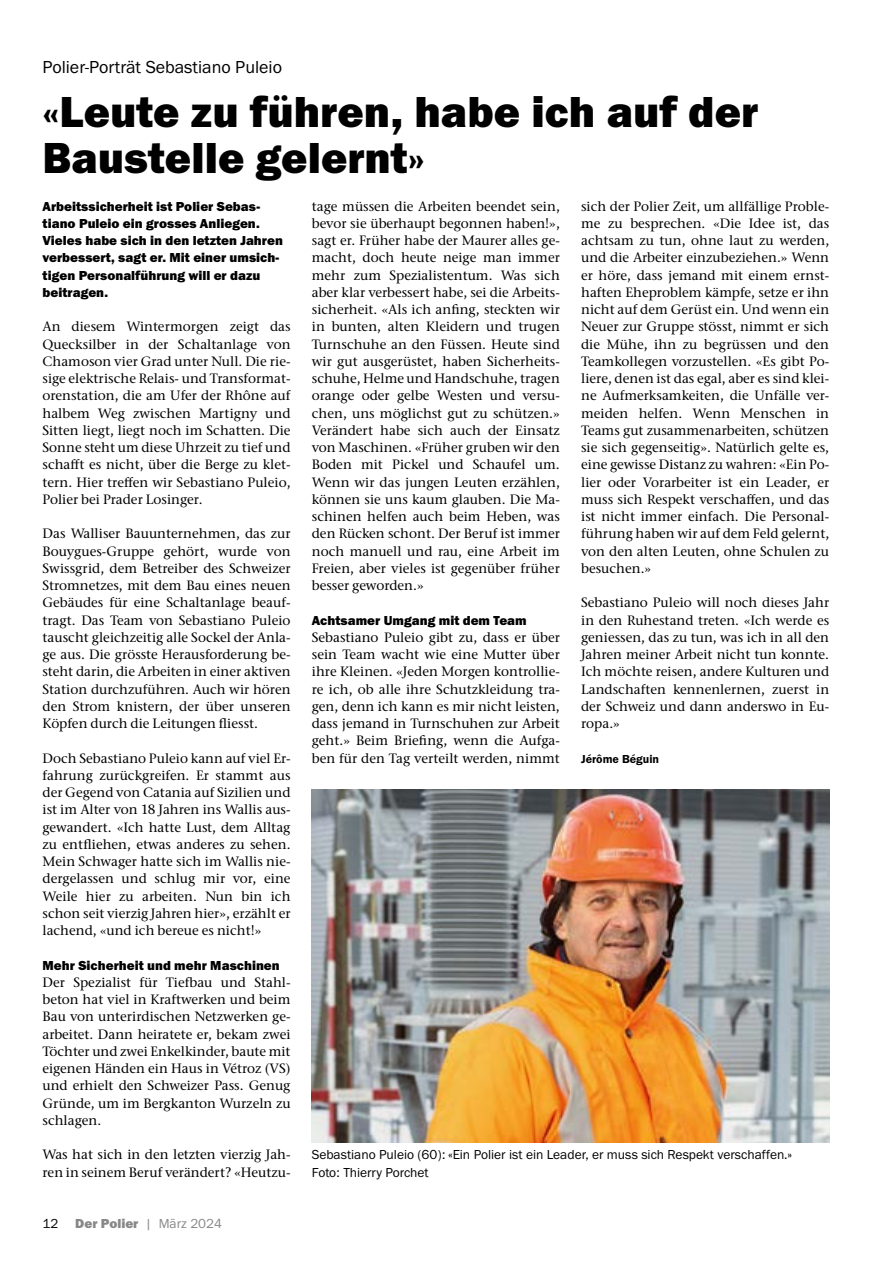
<style>
.page{position:relative;width:893px;height:1263px;background:#fff}
.page>*{position:absolute;margin:0;border:0;box-sizing:border-box;transform-origin:0 0}
.Titel_Titelgeschichte{font:45px/46.5px "Franklin Gothic URW Hea";color:#000}
.Rubrik{font:18px "Franklin Gothic URW Boo";color:#000}
.Lauftext_Stone_Serif{font:500 13.5px/17.2px "Stone Serif ITC Pro";color:#000;text-align:justify}
.Lead{font:13.5px/17.2px "Franklin Gothic URW Hea";color:#000}
.Bildlegende_pos{font:13.5px/17.2px "Franklin Gothic URW Boo";color:#000}
.Zwischentitel{font:13.5px "Franklin Gothic URW Hea";color:#000}
.t1{font:13.5px "Franklin Gothic URW Hea";color:#868786}
.Info_Autor{font:12px "Franklin Gothic URW Dem";color:#000}
.s1{font-family:"Franklin Gothic URW Boo";color:#000}
.s2{font-family:"Franklin Gothic URW Boo"}
</style>
<div class="page">
<img style="left:312px;top:789px;width:517px;height:353px">
<p class="Rubrik" style="left:43px;top:55px;width:241px">Polier-Porträt Sebastiano Puleio</p>
<p class="Titel_Titelgeschichte" style="left:43px;top:87px;width:717px">«Leute zu führen, habe ich auf der<br>Baustelle gelernt»</p>
<p class="Lead" style="left:43px;top:197px;width:242px">Arbeitssicherheit ist Polier Sebas&shy;tiano Puleio ein grosses Anliegen.<br>Vieles habe sich in den letzten Jahren verbessert, sagt er. Mit einer umsich&shy;tigen Personalführung will er dazu beitragen.</p>
<p class="Lauftext_Stone_Serif" style="left:43px;top:318px;width:250px">An diesem Wintermorgen zeigt das Quecksilber in der Schaltanlage von Chamoson vier Grad unter Null. Die rie&shy;sige elektrische Relais- und Transformat&shy;orenstation, die am Ufer der Rhône auf halbem Weg zwischen Martigny und Sitten liegt, liegt noch im Schatten. Die Sonne steht um diese Uhrzeit zu tief und schafft es nicht, über die Berge zu klet&shy;tern. Hier treffen wir Sebastiano Puleio, Polier bei Prader Losinger.</p>
<p class="Lauftext_Stone_Serif" style="left:43px;top:525px;width:250px">Das Walliser Bauunternehmen, das zur Bouygues-Gruppe gehört, wurde von Swissgrid, dem Betreiber des Schweizer Stromnetzes, mit dem Bau eines neuen Gebäudes für eine Schaltanlage beauf&shy;tragt. Das Team von Sebastiano Puleio tauscht gleichzeitig alle Sockel der Anla&shy;ge aus. Die grösste Herausforderung be&shy;steht darin, die Arbeiten in einer aktiven Station durchzuführen. Auch wir hören den Strom knistern, der über unseren Köpfen durch die Leitungen fliesst.</p>
<p class="Lauftext_Stone_Serif" style="left:43px;top:749px;width:250px">Doch Sebastiano Puleio kann auf viel Er&shy;fahrung zurückgreifen. Er stammt aus der Gegend von Catania auf Sizilien und ist im Alter von 18 Jahren ins Wallis aus&shy;gewandert. «Ich hatte Lust, dem Alltag zu entfliehen, etwas anderes zu sehen.<br>Mein Schwager hatte sich im Wallis nie&shy;dergelassen und schlug mir vor, eine Weile hier zu arbeiten. Nun bin ich schon seit vierzig Jahren hier», erzählt er lachend, «und ich bereue es nicht!»</p>
<p class="Zwischentitel" style="left:43px;top:956px;width:239px">Mehr Sicherheit und mehr Maschinen</p>
<p class="Lauftext_Stone_Serif" style="left:43px;top:974px;width:250px">Der Spezialist für Tiefbau und Stahl&shy;beton hat viel in Kraftwerken und beim Bau von unterirdischen Netzwerken ge&shy;arbeitet. Dann heiratete er, bekam zwei Töchter und zwei Enkelkinder, baute mit eigenen Händen ein Haus in Vétroz (VS) und erhielt den Schweizer Pass. Genug Gründe, um im Bergkanton Wurzeln zu schlagen.</p>
<p class="Lauftext_Stone_Serif" style="left:43px;top:1146px;width:250px">Was hat sich in den letzten vierzig Jah&shy;ren in seinem Beruf verändert? «Heutzu-</p>
<p class="t1" style="left:43px;top:1215px;width:181px"><span class="s1">12</span> Der Polier <span class="s2">| März 2024</span></p>
<p class="Lauftext_Stone_Serif" style="left:312px;top:197px;width:250px">tage müssen die Arbeiten beendet sein, bevor sie überhaupt begonnen haben!», sagt er. Früher habe der Maurer alles ge&shy;macht, doch heute neige man immer mehr zum Spezialistentum. Was sich aber klar verbessert habe, sei die Arbeits&shy;sicherheit. «Als ich anfing, steckten wir in bunten, alten Kleidern und trugen Turnschuhe an den Füssen. Heute sind wir gut ausgerüstet, haben Sicherheits&shy;schuhe, Helme und Handschuhe, tragen orange oder gelbe Westen und versu&shy;chen, uns möglichst gut zu schützen.» Verändert habe sich auch der Einsatz von Maschinen. «Früher gruben wir den Boden mit Pickel und Schaufel um.<br>Wenn wir das jungen Leuten erzählen, können sie uns kaum glauben. Die Ma&shy;schinen helfen auch beim Heben, was den Rücken schont. Der Beruf ist immer noch manuell und rau, eine Arbeit im Freien, aber vieles ist gegenüber früher besser geworden.»</p>
<p class="Zwischentitel" style="left:312px;top:611px;width:216px">Achtsamer Umgang mit dem Team</p>
<p class="Lauftext_Stone_Serif" style="left:312px;top:629px;width:250px">Sebastiano Puleio gibt zu, dass er über sein Team wacht wie eine Mutter über ihre Kleinen. «Jeden Morgen kontrollie&shy;re ich, ob alle ihre Schutzkleidung tra&shy;gen, denn ich kann es mir nicht leisten, dass jemand in Turnschuhen zur Arbeit geht.» Beim Briefing, wenn die Aufga&shy;ben für den Tag verteilt werden, nimmt</p>
<p class="Lauftext_Stone_Serif" style="left:581px;top:197px;width:250px">sich der Polier Zeit, um allfällige Proble&shy;me zu besprechen. «Die Idee ist, das achtsam zu tun, ohne laut zu werden, und die Arbeiter einzubeziehen.» Wenn er höre, dass jemand mit einem ernst&shy;haften Eheproblem kämpfe, setze er ihn nicht auf dem Gerüst ein. Und wenn ein Neuer zur Gruppe stösst, nimmt er sich die Mühe, ihn zu begrüssen und den Teamkollegen vorzustellen. «Es gibt Po&shy;liere, denen ist das egal, aber es sind klei&shy;ne Aufmerksamkeiten, die Unfälle ver&shy;meiden helfen. Wenn Menschen in Teams gut zusammenarbeiten, schützen sie sich gegenseitig». Natürlich gelte es, eine gewisse Distanz zu wahren: «Ein Po&shy;lier oder Vorarbeiter ist ein Leader, er muss sich Respekt verschaffen, und das ist nicht immer einfach. Die Personal&shy;führung haben wir auf dem Feld gelernt, von den alten Leuten, ohne Schulen zu besuchen.»</p>
<p class="Lauftext_Stone_Serif" style="left:581px;top:594px;width:250px">Sebastiano Puleio will noch dieses Jahr in den Ruhestand treten. «Ich werde es geniessen, das zu tun, was ich in all den Jahren meiner Arbeit nicht tun konnte.<br>Ich möchte reisen, andere Kulturen und Landschaften kennenlernen, zuerst in der Schweiz und dann anderswo in Eu&shy;ropa.»</p>
<p class="Info_Autor" style="left:581px;top:751px;width:79px">Jérôme Béguin</p>
<p class="Bildlegende_pos" style="left:312px;top:1146px;width:482px">Sebastiano Puleio (60): «Ein Polier ist ein Leader, er muss sich Respekt verschaffen.»<br>Foto: Thierry Porchet</p>
</div>
